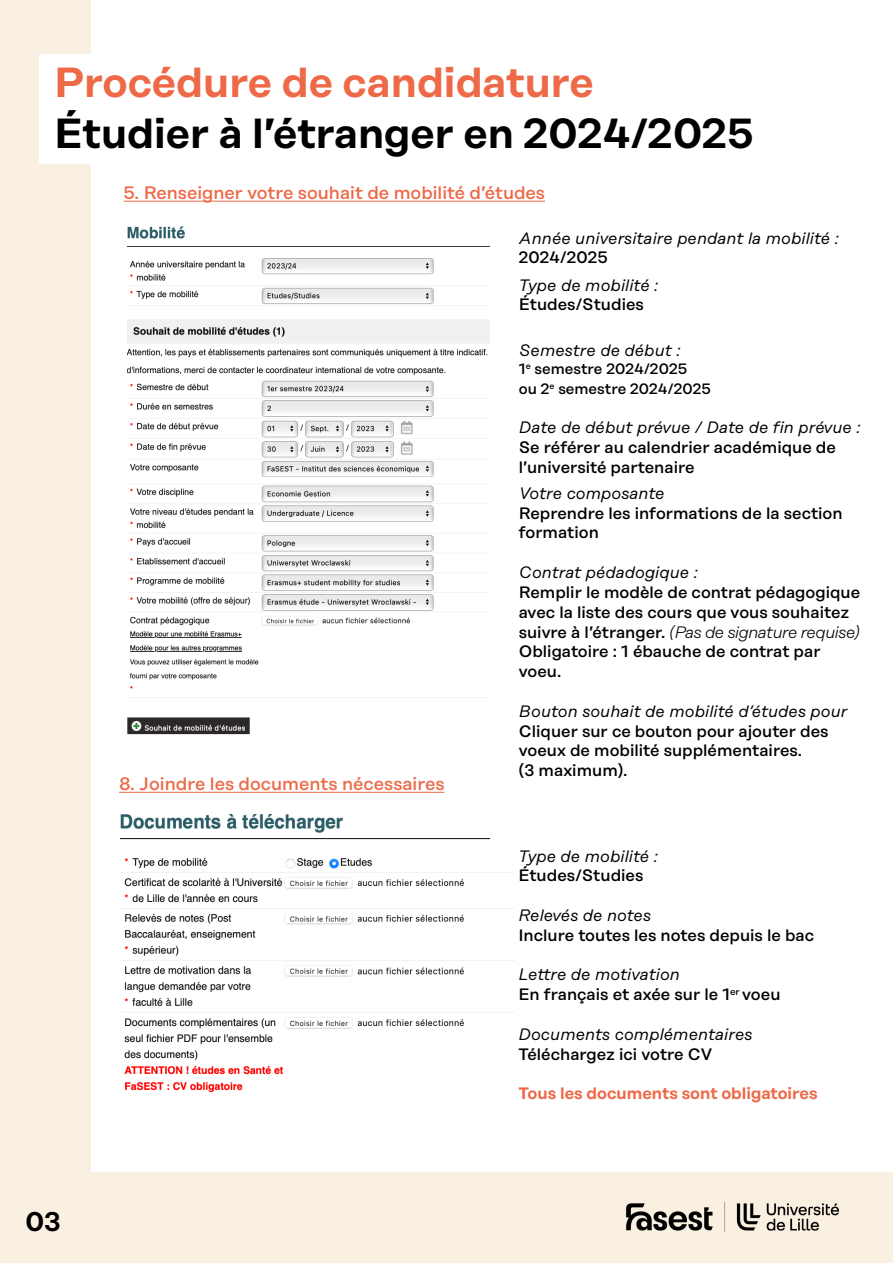
<style>
.page{position:relative;width:893px;height:1263px;background:#fff}
.page>*{position:absolute;margin:0;border:0;box-sizing:border-box;transform-origin:0 0}
.t1{font:600 42px "Rational Display";color:#000}
.t2{font:600 42px "Rational Display";color:#ed6947}
.t3{font:600 27px "Rational Display";color:#000}
.t4{font:500 18px "Rational Display";color:#ed6947}
.t5{font:500 16.5px/19.8px "Rational Display";color:#000}
.t6{font:italic 16.5px "Rational Display";color:#000}
.t7{font:600 16.5px "Rational Display";color:#ed6947}
.t8{font:500 15px/19.8px "Rational Display";color:#000}
.s1{font-weight:300;font-style:italic}
.s2{font-weight:400;font-style:italic}
</style>
<div class="page">
<div style="left:0;top:0;width:91px;height:1263px;background:#faf0e1"></div>
<div style="left:0;top:1172px;width:893px;height:91px;background:#faf0e1"></div>
<div style="left:40px;top:54px;width:816px;height:110px;background:#fff"></div>
<img style="left:626px;top:1201px;width:213px;height:31px">
<hr style="left:124px;top:201px;width:421px;height:1px;background:#ed6947">
<img style="left:128px;top:226px;width:361px;height:250px">
<img style="left:128px;top:485px;width:361px;height:250px">
<hr style="left:119px;top:792px;width:57px;height:1px;background:#ed6947">
<hr style="left:176px;top:792px;width:268px;height:1px;background:#ed6947">
<img style="left:120px;top:814px;width:369px;height:26px">
<img style="left:122px;top:857px;width:392px;height:236px">
<h1 class="t2" style="left:54px;top:58px;width:541px">Procédure de candidature</h1>
<h1 class="t1" style="left:54px;top:108px;width:701px">Étudier à l’étranger en 2024/2025</h1>
<p class="t4" style="left:124px;top:183px;width:423px">5. Renseigner votre souhait de mobilité d’études</p>
<p class="t6" style="left:519px;top:228px;width:322px">Année universitaire pendant la mobilité :</p>
<p class="t5" style="left:519px;top:248px;width:91px">2024/2025</p>
<p class="t6" style="left:519px;top:275px;width:141px">Type de mobilité :</p>
<p class="t5" style="left:519px;top:295px;width:127px">Études/Studies</p>
<p class="t6" style="left:519px;top:341px;width:163px">Semestre de début :</p>
<p class="t8" style="left:519px;top:359px;width:194px">1<sup>e</sup> semestre 2024/2025<br>ou 2<sup>e</sup> semestre 2024/2025</p>
<p class="t6" style="left:519px;top:418px;width:343px">Date de début prévue / Date de fin prévue :</p>
<p class="t5" style="left:519px;top:437px;width:319px">Se référer au calendrier académique de l’université partenaire</p>
<p class="t6" style="left:519px;top:484px;width:147px">Votre composante</p>
<p class="t5" style="left:519px;top:503px;width:325px">Reprendre les informations de la section formation</p>
<p class="t6" style="left:519px;top:563px;width:181px">Contrat pédadogique :</p>
<p class="t5" style="left:519px;top:582px;width:343px">Remplir le modèle de contrat pédagogique avec la liste des cours que vous souhaitez suivre à l’étranger. <span class="s1">(Pas de signature requise)<br></span>Obligatoire : 1 ébauche de contrat par voeu.</p>
<p class="t6" style="left:519px;top:701px;width:330px">Bouton souhait de mobilité d’études pour</p>
<p class="t5" style="left:519px;top:721px;width:311px">Cliquer sur ce bouton pour ajouter des voeux de mobilité supplémentaires.<br>(3 maximum).</p>
<p class="t4" style="left:119px;top:774px;width:327px">8. Joindre les documents nécessaires</p>
<h2 class="t3" style="left:26px;top:1205px;width:37px">03</h2>
<p class="t6" style="left:518px;top:846px;width:141px">Type de mobilité :</p>
<p class="t5" style="left:518px;top:866px;width:127px">Études/Studies</p>
<p class="t6" style="left:518px;top:906px;width:134px">Relevés de notes</p>
<p class="t5" style="left:518px;top:925px;width:297px">Inclure toutes les notes depuis le bac</p>
<p class="t5" style="left:518px;top:965px;width:264px"><span class="s2">Lettre de motivation<br></span>En français et axée sur le 1<sup>er</sup> voeu</p>
<p class="t6" style="left:518px;top:1025px;width:236px">Documents complémentaires</p>
<p class="t5" style="left:518px;top:1044px;width:196px">Téléchargez ici votre CV</p>
<p class="t7" style="left:518px;top:1084px;width:301px">Tous les documents sont obligatoires</p>
</div>
